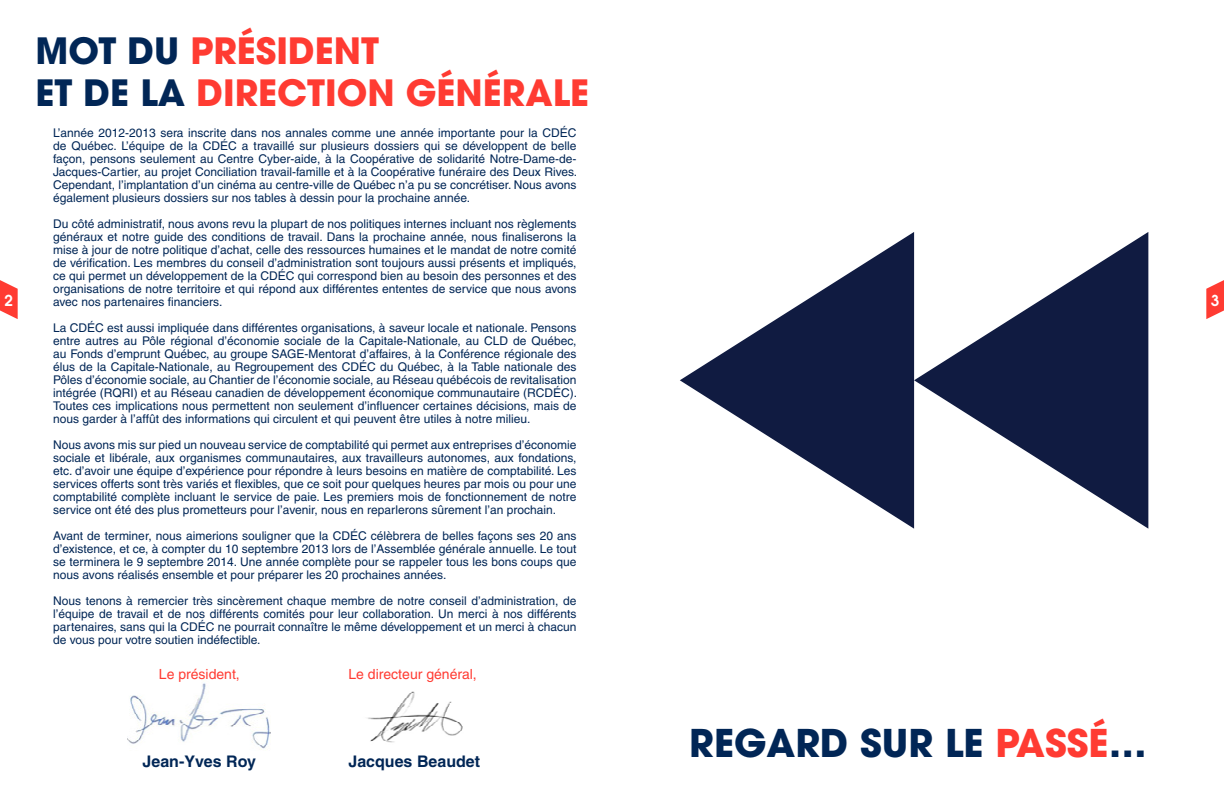
<style>
.page{position:relative;width:1224px;height:792px;background:#fff}
.page>*{position:absolute;margin:0;border:0;box-sizing:border-box;transform-origin:0 0}
.t1{font:700 38px "Avant Garde";color:#012656}
.t2{font:700 36px/42px "Avant Garde";color:#ff3b32}
.t3{font:700 16px "Helvetica";color:#012656}
.t4{font:600 15px "Avant Garde";color:#fff}
.t5{font:14px "Helvetica";color:#ff3b32}
.t6{font:12px/13px "Helvetica";color:#012656;text-align:justify}
.s1{color:#012656}
.s2{color:#ff3b32}
</style>
<div class="page">
<svg style="left:0;top:280px;width:18px;height:39px"></svg>
<svg style="left:1206px;top:280px;width:18px;height:39px"></svg>
<svg style="left:914px;top:232px;width:234px;height:297px"></svg>
<svg style="left:680px;top:232px;width:234px;height:297px"></svg>
<img style="left:367px;top:691px;width:96px;height:52px">
<img style="left:128px;top:683px;width:143px;height:67px">
<h2 class="t2" style="left:35px;top:29px;width:555px"><span class="s1">MOT DU</span> PRÉSIDENT<br><span class="s1">ET DE LA</span> DIRECTION GÉNÉRALE</h2>
<p class="t6" style="left:53px;top:126px;width:526px">L’année 2012-2013 sera inscrite dans nos annales comme une année importante pour la CDÉC de Québec. L’équipe de la CDÉC a travaillé sur plusieurs dossiers qui se développent de belle façon, pensons seulement au Centre Cyber-aide, à la Coopérative de solidarité Notre-Dame-de-Jacques-Cartier, au projet Conciliation travail-famille et à la Coopérative funéraire des Deux Rives.<br>Cependant, l’implantation d’un cinéma au centre-ville de Québec n’a pu se concrétiser. Nous avons également plusieurs dossiers sur nos tables à dessin pour la prochaine année.</p>
<p class="t6" style="left:53px;top:217px;width:525px">Du côté administratif, nous avons revu la plupart de nos politiques internes incluant nos règlements généraux et notre guide des conditions de travail. Dans la prochaine année, nous finaliserons la mise à jour de notre politique d’achat, celle des ressources humaines et le mandat de notre comité de vérification. Les membres du conseil d’administration sont toujours aussi présents et impliqués, ce qui permet un développement de la CDÉC qui correspond bien au besoin des personnes et des organisations de notre territoire et qui répond aux différentes ententes de service que nous avons avec nos partenaires financiers.</p>
<p class="t6" style="left:53px;top:321px;width:526px">La CDÉC est aussi impliquée dans différentes organisations, à saveur locale et nationale. Pensons entre autres au Pôle régional d’économie sociale de la Capitale-Nationale, au CLD de Québec, au Fonds d’emprunt Québec, au groupe SAGE-Mentorat d’affaires, à la Conférence régionale des élus de la Capitale-Nationale, au Regroupement des CDÉC du Québec, à la Table nationale des Pôles d’économie sociale, au Chantier de l’économie sociale, au Réseau québécois de revitalisation intégrée (RQRI) et au Réseau canadien de développement économique communautaire (RCDÉC).<br>Toutes ces implications nous permettent non seulement d’influencer certaines décisions, mais de nous garder à l’affût des informations qui circulent et qui peuvent être utiles à notre milieu.</p>
<p class="t6" style="left:53px;top:438px;width:525px">Nous avons mis sur pied un nouveau service de comptabilité qui permet aux entreprises d’économie sociale et libérale, aux organismes communautaires, aux travailleurs autonomes, aux fondations, etc. d’avoir une équipe d’expérience pour répondre à leurs besoins en matière de comptabilité. Les services offerts sont très variés et flexibles, que ce soit pour quelques heures par mois ou pour une comptabilité complète incluant le service de paie. Les premiers mois de fonctionnement de notre service ont été des plus prometteurs pour l’avenir, nous en reparlerons sûrement l’an prochain.</p>
<p class="t6" style="left:53px;top:529px;width:525px">Avant de terminer, nous aimerions souligner que la CDÉC célèbrera de belles façons ses 20 ans d’existence, et ce, à compter du 10 septembre 2013 lors de l’Assemblée générale annuelle. Le tout se terminera le 9 septembre 2014. Une année complète pour se rappeler tous les bons coups que nous avons réalisés ensemble et pour préparer les 20 prochaines années.</p>
<p class="t6" style="left:53px;top:594px;width:525px">Nous tenons à remercier très sincèrement chaque membre de notre conseil d’administration, de l’équipe de travail et de nos différents comités pour leur collaboration. Un merci à nos différents partenaires, sans qui la CDÉC ne pourrait connaître le même développement et un merci à chacun de vous pour votre soutien indéfectible.</p>
<p class="t4" style="left:5px;top:290px;width:10px">2</p>
<p class="t4" style="left:1211px;top:290px;width:10px">3</p>
<p class="t5" style="left:159px;top:666px;width:82px">Le président,</p>
<p class="t5" style="left:349px;top:666px;width:130px">Le directeur général,</p>
<h3 class="t3" style="left:143px;top:752px;width:115px">Jean-Yves Roy</h3>
<h3 class="t3" style="left:349px;top:752px;width:133px">Jacques Beaudet</h3>
<h1 class="t1" style="left:689px;top:718px;width:459px">REGARD SUR LE <span class="s2">PASSÉ</span>…</h1>
</div>
